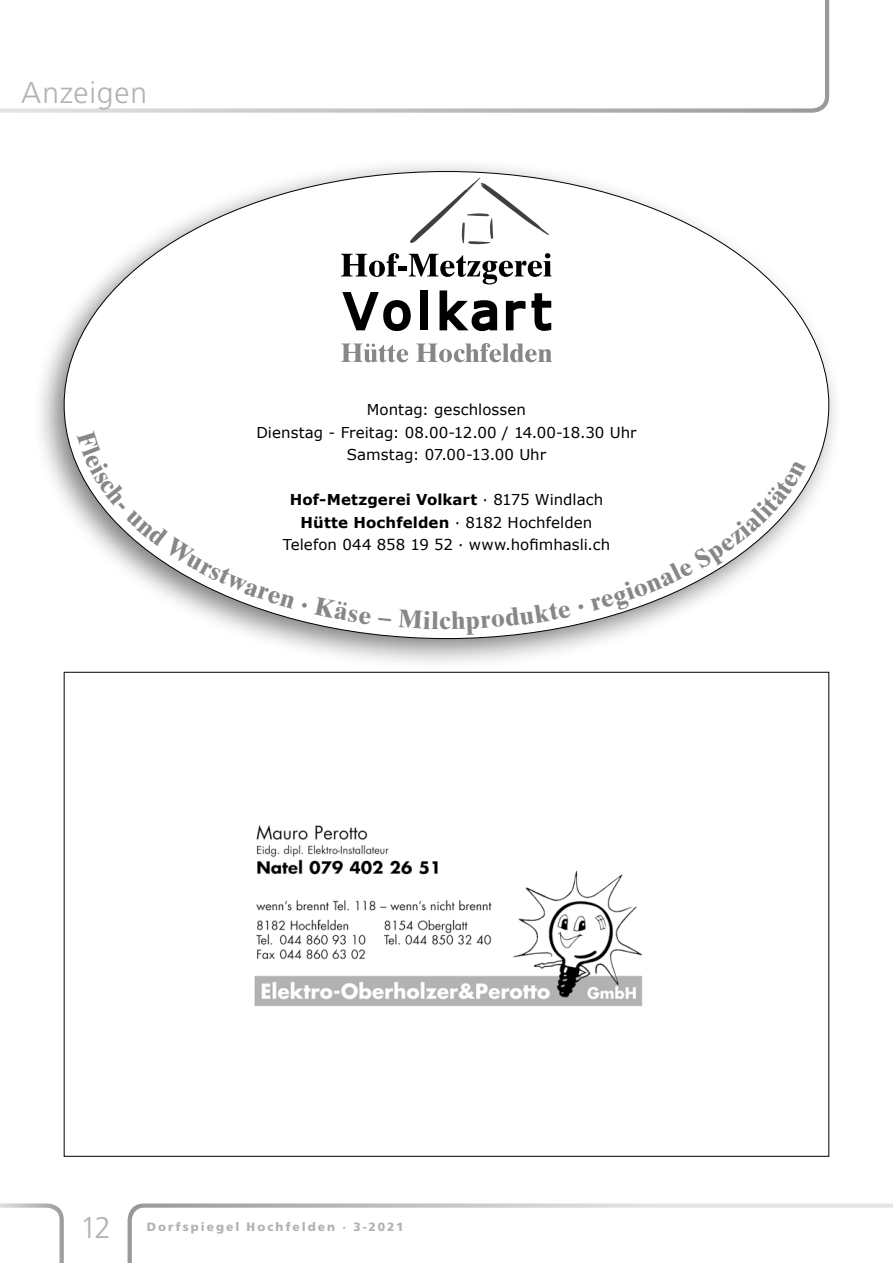
<style>
.page{position:relative;width:893px;height:1263px;background:#fff}
.page>*{position:absolute;margin:0;border:0;box-sizing:border-box;transform-origin:0 0}
.t1{font:300 30px "Frutiger";letter-spacing:.025em;color:#b3b2b2}
.t2{font:300 30px "Frutiger CE";color:#b3b2b2}
.t3{font:700 25.5px "Times Ten";color:#878787}
.t4{font:15px/22.5px "Verdana";letter-spacing:.005em;color:#000;text-align:center}
.t5{font:900 12px "Frutiger";letter-spacing:.165em;color:#b3b2b2}
.s1{font-weight:700}
</style>
<div class="page">
<svg style="left:128px;top:1203px;width:765px;height:60px"></svg>
<svg style="left:0;top:1203px;width:64px;height:60px"></svg>
<svg style="left:0;top:0;width:829px;height:113px"></svg>
<div style="left:30px;top:155px;width:815px;height:517px;background:#000;opacity:.5"></div>
<div style="left:64px;top:172px;width:765px;height:466px;background:#fff;border-radius:50%"></div>
<svg style="left:410px;top:178px;width:139px;height:66px"></svg>
<svg style="left:341px;top:253px;width:58px;height:24px"></svg>
<div style="left:399px;top:266px;width:8px;height:5px;background:#000"></div>
<svg style="left:409px;top:253px;width:142px;height:31px"></svg>
<svg style="left:341px;top:343px;width:67px;height:19px"></svg>
<svg style="left:416px;top:343px;width:136px;height:19px"></svg>
<div style="left:420px;top:290px;width:8px;height:40px;background:#000"></div>
<svg style="left:531px;top:293px;width:20px;height:38px"></svg>
<svg style="left:440px;top:290px;width:57px;height:41px"></svg>
<svg style="left:342px;top:292px;width:69px;height:39px"></svg>
<svg style="left:506px;top:301px;width:19px;height:29px"></svg>
<img style="left:254px;top:825px;width:389px;height:181px">
<svg style="left:77px;top:464px;width:185px;height:145px"></svg>
<svg style="left:509px;top:625px;width:62px;height:10px"></svg>
<svg style="left:625px;top:483px;width:181px;height:128px"></svg>
<h1 class="t1" style="left:21px;top:76px;width:127px">Anzeigen</h1>
<p class="t4" style="left:256px;top:399px;width:382px">Montag: geschlossen<br>Dienstag - Freitag: 08.00-12.00 / 14.00-18.30 Uhr<br>Samstag: 07.00-13.00 Uhr</p>
<p class="t4" style="left:283px;top:489px;width:329px"><span class="s1">Hof-Metzgerei Volkart</span> · 8175 Windlach<br><span class="s1">Hütte Hochfelden</span> · 8182 Hochfelden<br>Telefon 044 858 19 52 · www.hofimhasli.ch</p>
<h2 class="t3" style="left:439px;top:605px;width:13px">c</h2>
<h1 class="t2" style="left:80px;top:1210px;width:32px">12</h1>
<p class="t5" style="left:147px;top:1219px;width:258px">Dorfspiegel Hochfelden · 3-2021</p>
</div>
